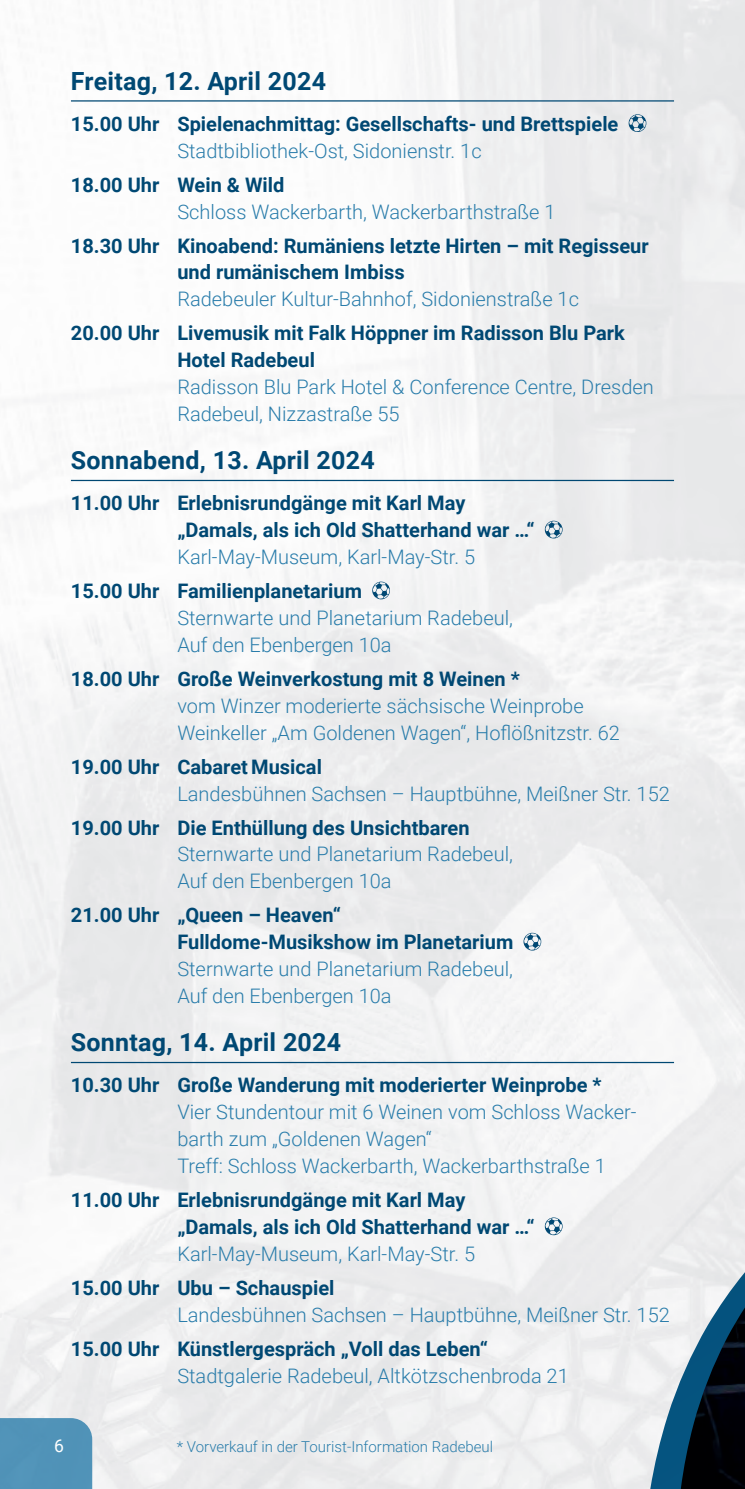
<style>
.page{position:relative;width:745px;height:1489px;background:#fff}
.page>*{position:absolute;margin:0;border:0;box-sizing:border-box;transform-origin:0 0}
.t1{font:700 25px "Roboto";letter-spacing:.01em;color:#004873}
.t2{font:300 20px/27px "Roboto";color:#2a7dab}
.t3{font:700 20px/27px "Roboto";color:#004873}
.t4{font:17.5px "Roboto";color:#fff}
.t5{font:300 15px "Roboto";color:#2a7dab}
</style>
<div class="page">
<img style="left:0;top:0;width:744px;height:1488px">
<hr style="left:71px;top:100px;width:602px;height:1px;background:#004873">
<hr style="left:71px;top:480px;width:602px;height:1px;background:#004873">
<hr style="left:71px;top:1061px;width:602px;height:2px;background:#004873">
<svg style="left:628px;top:114px;width:18px;height:18px"></svg>
<svg style="left:544px;top:520px;width:18px;height:18px"></svg>
<svg style="left:372px;top:581px;width:18px;height:18px"></svg>
<svg style="left:523px;top:932px;width:18px;height:18px"></svg>
<svg style="left:544px;top:1216px;width:18px;height:19px"></svg>
<div style="left:0;top:1417px;width:92px;height:71px;background:#5093b8"></div>
<svg style="left:648px;top:777px;width:96px;height:711px;fill:#ececed"></svg>
<svg style="left:650px;top:1271px;width:94px;height:217px"></svg>
<p class="t1" style="left:71px;top:63px;width:256px">Freitag, 12. April 2024</p>
<p class="t3" style="left:71px;top:109px;width:548px">15.00 Uhr Spielenachmittag: Gesellschafts- und Brettspiele</p>
<p class="t2" style="left:177px;top:136px;width:305px">Stadtbibliothek-Ost, Sidonienstr. 1c</p>
<p class="t3" style="left:71px;top:170px;width:215px">18.00 Uhr Wein &amp; Wild</p>
<p class="t2" style="left:177px;top:197px;width:379px">Schloss Wackerbarth, Wackerbarthstraße 1</p>
<p class="t3" style="left:177px;top:231px;width:472px;text-indent:-106px">18.30 Uhr Kinoabend: Rumäniens letzte Hirten – mit Regisseur und rumänischem Imbiss</p>
<p class="t2" style="left:177px;top:285px;width:403px">Radebeuler Kultur-Bahnhof, Sidonienstraße 1c</p>
<p class="t3" style="left:177px;top:319px;width:449px;text-indent:-106px">20.00 Uhr Livemusik mit Falk Höppner im Radisson Blu Park<br>Hotel Radebeul</p>
<p class="t2" style="left:177px;top:373px;width:477px">Radisson Blu Park Hotel &amp; Conference Centre, Dresden<br>Radebeul, Nizzastraße 55</p>
<p class="t1" style="left:71px;top:443px;width:305px">Sonnabend, 13. April 2024</p>
<p class="t3" style="left:177px;top:489px;width:358px;text-indent:-106px">11.00 Uhr Erlebnisrundgänge mit Karl May „Damals, als ich Old Shatterhand war …“</p>
<p class="t2" style="left:177px;top:542px;width:299px">Karl-May-Museum, Karl-May-Str. 5</p>
<p class="t3" style="left:71px;top:576px;width:292px">15.00 Uhr Familienplanetarium</p>
<p class="t2" style="left:177px;top:603px;width:337px">Sternwarte und Planetarium Radebeul,<br>Auf den Ebenbergen 10a</p>
<p class="t3" style="left:71px;top:664px;width:450px">18.00 Uhr Große Weinverkostung mit 8 Weinen *</p>
<p class="t2" style="left:177px;top:691px;width:444px">vom Winzer moderierte sächsische Weinprobe<br>Weinkeller „Am Goldenen Wagen“, Hoflößnitzstr. 62</p>
<p class="t3" style="left:71px;top:752px;width:252px">19.00 Uhr Cabaret Musical</p>
<p class="t2" style="left:177px;top:779px;width:493px">Landesbühnen Sachsen – Hauptbühne, Meißner Str. 152</p>
<p class="t3" style="left:71px;top:813px;width:400px">19.00 Uhr Die Enthüllung des Unsichtbaren</p>
<p class="t2" style="left:177px;top:840px;width:337px">Sternwarte und Planetarium Radebeul,<br>Auf den Ebenbergen 10a</p>
<p class="t3" style="left:177px;top:901px;width:337px;text-indent:-106px">21.00 Uhr „Queen – Heaven“<br>Fulldome-Musikshow im Planetarium</p>
<p class="t2" style="left:177px;top:954px;width:337px">Sternwarte und Planetarium Radebeul,<br>Auf den Ebenbergen 10a</p>
<p class="t1" style="left:71px;top:1024px;width:271px">Sonntag, 14. April 2024</p>
<p class="t3" style="left:71px;top:1070px;width:532px">10.30 Uhr Große Wanderung mit moderierter Weinprobe *</p>
<p class="t2" style="left:177px;top:1097px;width:460px">Vier Stundentour mit 6 Weinen vom Schloss Wacker&shy;barth zum „Goldenen Wagen“<br>Treff: Schloss Wackerbarth, Wackerbarthstraße 1</p>
<p class="t3" style="left:177px;top:1185px;width:358px;text-indent:-106px">11.00 Uhr Erlebnisrundgänge mit Karl May „Damals, als ich Old Shatterhand war …“</p>
<p class="t2" style="left:177px;top:1239px;width:299px">Karl-May-Museum, Karl-May-Str. 5</p>
<p class="t3" style="left:71px;top:1273px;width:265px">15.00 Uhr Ubu – Schauspiel</p>
<p class="t2" style="left:177px;top:1300px;width:493px">Landesbühnen Sachsen – Hauptbühne, Meißner Str. 152</p>
<p class="t3" style="left:71px;top:1334px;width:418px">15.00 Uhr Künstlergespräch „Voll das Leben“</p>
<p class="t2" style="left:177px;top:1361px;width:392px">Stadtgalerie Radebeul, Altkötzschenbroda 21</p>
<p class="t4" style="left:54px;top:1433px;width:11px">6</p>
<p class="t5" style="left:177px;top:1435px;width:318px">* Vorverkauf in der Tourist-Information Radebeul</p>
</div>
